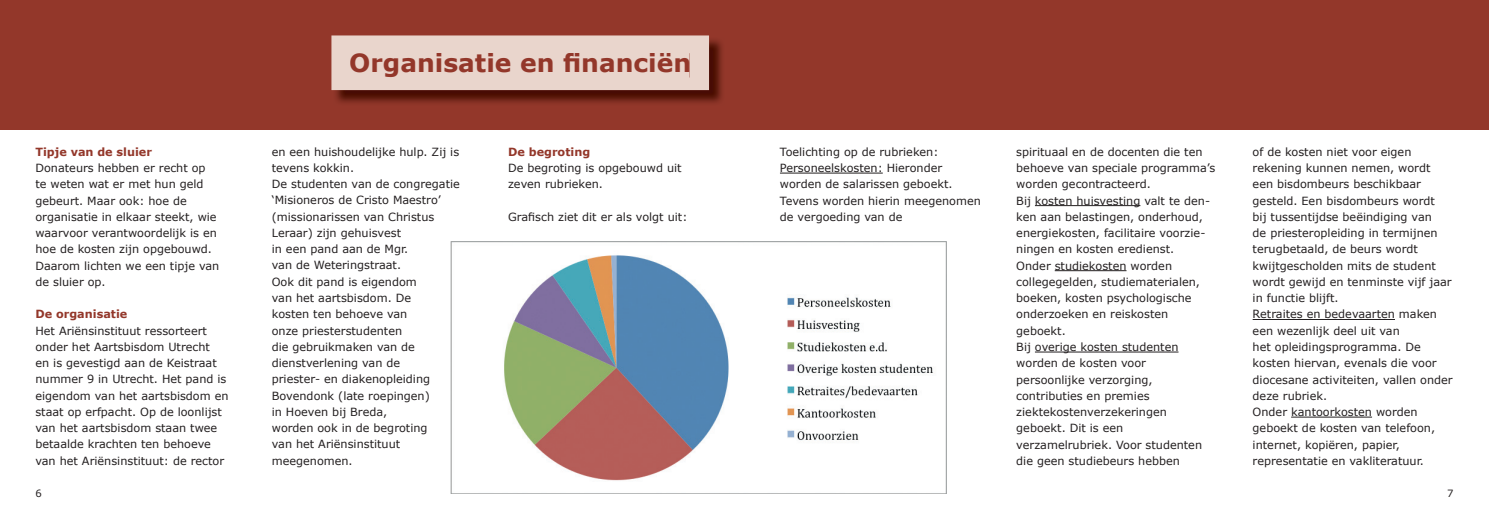
<style>
.page{position:relative;width:1489px;height:525px;background:#fff}
.page>*{position:absolute;margin:0;border:0;box-sizing:border-box;transform-origin:0 0}
.t1{font:700 25px "Verdana";color:#93372a}
.t2{font:11.25px/16.2px "Verdana";color:#231f20}
.t3{font:700 11.25px "Verdana";color:#93372a}
.t4{font:10px "Verdana";color:#231f20}
</style>
<div class="page">
<div style="left:0;top:0;width:1488px;height:129px;background:#93372a"></div>
<hr style="left:780px;top:173px;width:102px;height:1px;background:#231f20">
<hr style="left:1034px;top:205px;width:106px;height:1px;background:#231f20">
<hr style="left:1054px;top:270px;width:72px;height:1px;background:#231f20">
<hr style="left:1034px;top:351px;width:144px;height:1px;background:#231f20">
<hr style="left:1252px;top:319px;width:142px;height:1px;background:#231f20">
<hr style="left:1290px;top:416px;width:81px;height:1px;background:#231f20">
<img style="left:333px;top:40px;width:389px;height:63px">
<div style="left:331px;top:35px;width:378px;height:55px;background:#e9d5cc"></div>
<div style="left:350px;top:53px;width:339px;height:24px;background:#e9d5cc"></div>
<img style="left:450px;top:241px;width:496px;height:252px">
<p class="t3" style="left:35px;top:144px;width:118px">Tipje van de sluier</p>
<p class="t2" style="left:35px;top:159px;width:185px">Donateurs hebben er recht op te weten wat er met hun geld gebeurt. Maar ook: hoe de organisatie in elkaar steekt, wie waarvoor verantwoordelijk is en hoe de kosten zijn opgebouwd.<br>Daarom lichten we een tipje van de sluier op.</p>
<p class="t3" style="left:35px;top:306px;width:93px">De organisatie</p>
<p class="t2" style="left:35px;top:322px;width:194px">Het Ariënsinstituut ressorteert onder het Aartsbisdom Utrecht<br>en is gevestigd aan de Keistraat nummer 9 in Utrecht. Het pand is eigendom van het aartsbisdom en staat op erfpacht. Op de loonlijst van het aartsbisdom staan twee betaalde krachten ten behoeve van het Ariënsinstituut: de rector</p>
<h1 class="t1" style="left:349px;top:45px;width:343px">Organisatie en financiën</h1>
<p class="t2" style="left:272px;top:143px;width:190px">en een huishoudelijke hulp. Zij is tevens kokkin.<br>De studenten van de congregatie ‘Misioneros de Cristo Maestro’ (missionarissen van Christus<br>Leraar) zijn gehuisvest<br>in een pand aan de Mgr.<br>van de Weteringstraat.<br>Ook dit pand is eigendom<br>van het aartsbisdom. De<br>kosten ten behoeve van<br>onze priesterstudenten<br>die gebruikmaken van de dienstverlening van de<br>priester- en diakenopleiding<br>Bovendonk (late roepingen)<br>in Hoeven bij Breda,<br>worden ook in de begroting<br>van het Ariënsinstituut meegenomen.</p>
<p class="t3" style="left:508px;top:143px;width:84px">De begroting</p>
<p class="t2" style="left:508px;top:159px;width:175px">De begroting is opgebouwd uit zeven rubrieken.</p>
<p class="t2" style="left:508px;top:208px;width:181px">Grafisch ziet dit er als volgt uit:</p>
<p class="t2" style="left:780px;top:143px;width:202px">Toelichting op de rubrieken:<br>Personeelskosten: Hieronder worden de salarissen geboekt.<br>Tevens worden hierin meegenomen de vergoeding van de</p>
<p class="t2" style="left:1016px;top:143px;width:201px">spirituaal en de docenten die ten behoeve van speciale programma’s worden gecontracteerd.<br>Bij kosten huisvesting valt te den&shy;ken aan belastingen, onderhoud, energiekosten, facilitaire voorzie&shy;ningen en kosten eredienst.<br>Onder studiekosten worden collegegelden, studiematerialen, boeken, kosten psychologische onderzoeken en reiskosten geboekt.<br>Bij overige kosten studenten worden de kosten voor persoonlijke verzorging, contributies en premies ziektekostenverzekeringen geboekt. Dit is een verzamelrubriek. Voor studenten die geen studiebeurs hebben</p>
<p class="t2" style="left:1252px;top:143px;width:201px">of de kosten niet voor eigen rekening kunnen nemen, wordt een bisdombeurs beschikbaar gesteld. Een bisdombeurs wordt<br>bij tussentijdse beëindiging van<br>de priesteropleiding in termijnen terugbetaald, de beurs wordt kwijtgescholden mits de student wordt gewijd en tenminste vijf jaar in functie blijft.<br>Retraites en bedevaarten maken een wezenlijk deel uit van<br>het opleidingsprogramma. De kosten hiervan, evenals die voor diocesane activiteiten, vallen onder deze rubriek.<br>Onder kantoorkosten worden geboekt de kosten van telefoon, internet, kopiëren, papier, representatie en vakliteratuur.</p>
<p class="t4" style="left:35px;top:486px;width:8px">6</p>
<p class="t4" style="left:1446px;top:486px;width:8px">7</p>
</div>
